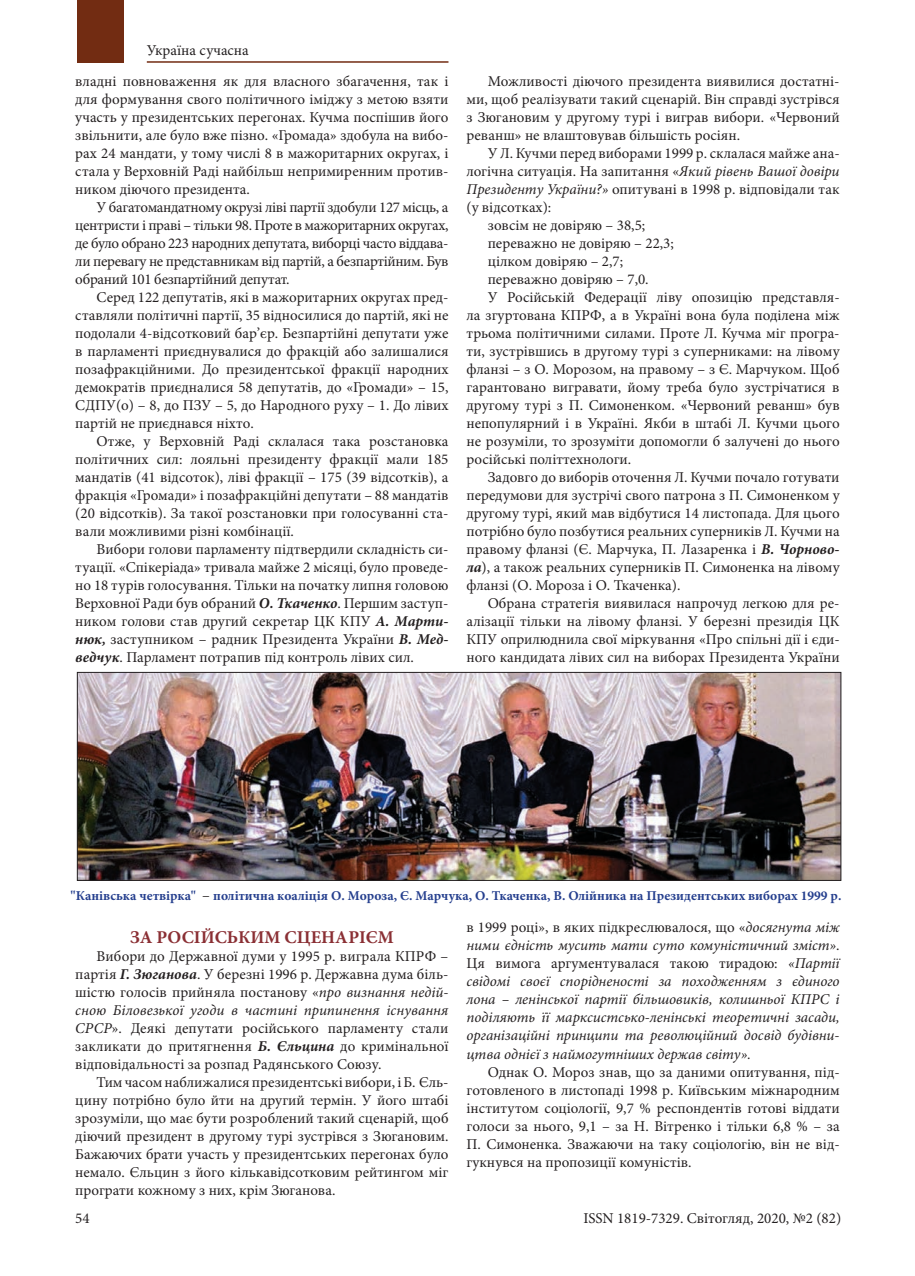
<style>
.page{position:relative;width:915px;height:1276px;background:#fff}
.page>*{position:absolute;margin:0;border:0;box-sizing:border-box;transform-origin:0 0}
.t1{font:700 18px "Minion Pro";color:#8a2f34}
.t2{font:15px/18px "Minion Pro";color:#231f20;text-align:justify}
.t3{font:italic 15px/18px "Minion Pro";color:#231f20;text-align:justify}
.t4{font:700 13.5px "Minion Pro";color:#253f8e}
.s1{font-weight:700;font-style:italic}
.s2{font-style:italic}
.s3{font-weight:400;font-size:15px;color:#231f20}
.s4{font-style:normal}
</style>
<div class="page">
<hr style="left:147px;top:61px;width:301px;height:2px;background:#722c12">
<div style="left:77px;top:0;width:46px;height:63px;background:#722c12"></div>
<img style="left:79px;top:674px;width:760px;height:205px">
<div style="left:77px;top:672px;width:764px;height:209px;border:1px solid #231f20"></div>
<p class="t2" style="left:147px;top:42px;width:103px">Україна сучасна</p>
<p class="t2" style="left:75px;top:74px;width:374px">владні повноваження як для власного збагачення, так і для формування свого політичного іміджу з метою взяти участь у президентських перегонах. Кучма поспішив його звільнити, але було вже пізно. «Громада» здобула на вибо&shy;рах 24 мандати, у тому числі 8 в мажоритарних округах, і стала у Верховній Раді найбільш непримиренним против&shy;ником діючого президента.</p>
<p class="t2" style="left:75px;top:200px;width:374px;text-indent:21px">У багатомандатному окрузі ліві партії здобули 127 місць, а центристи і праві – тільки 98. Проте в мажоритарних округах, де було обрано 223 народних депутата, виборці часто віддава&shy;ли перевагу не представникам від партій, а безпартійним. Був обраний 101 безпартійний депутат.</p>
<p class="t2" style="left:75px;top:290px;width:374px;text-indent:21px">Серед 122 депутатів, які в мажоритарних округах пред&shy;ставляли політичні партії, 35 відносилися до партій, які не подолали 4-відсотковий бар’єр. Безпартійні депутати уже в парламенті приєднувалися до фракцій або залишалися позафракційними. До президентської фракції народних демократів приєдналися 58 депутатів, до «Громади» – 15, СДПУ(о) – 8, до ПЗУ – 5, до Народного руху – 1. До лівих партій не приєднався ніхто.</p>
<p class="t2" style="left:75px;top:434px;width:374px;text-indent:21px">Отже, у Верховній Раді склалася така розстановка політичних сил: лояльні президенту фракції мали 185 мандатів (41 відсоток), ліві фракції – 175 (39 відсотків), а фракція «Громади» і позафракційні депутати – 88 мандатів (20 відсотків). За такої розстановки при голосуванні ста&shy;вали можливими різні комбінації.</p>
<p class="t2" style="left:75px;top:542px;width:374px;text-indent:21px">Вибори голови парламенту підтвердили складність си&shy;туації. «Спікеріада» тривала майже 2 місяці, було проведе&shy;но 18 турів голосування. Тільки на початку липня головою Верховної Ради був обраний <span class="s1">О. Ткаченко</span>. Першим заступ&shy;ником голови став другий секретар ЦК КПУ <span class="s1">А. Марти&shy;нюк,</span> заступником – радник Президента України <span class="s1">В. Мед&shy;ведчук</span>. Парламент потрапив під контроль лівих сил.</p>
<p class="t2" style="left:466px;top:74px;width:374px;text-indent:21px">Можливості діючого президента виявилися достатні&shy;ми, щоб реалізувати такий сценарій. Він справді зустрівся з Зюгановим у другому турі і виграв вибори. «Червоний реванш» не влаштовував більшість росіян.</p>
<p class="t2" style="left:487px;top:146px;width:353px">У Л. Кучми перед виборами 1999 р. склалася майже ана-</p>
<p class="t2" style="left:466px;top:164px;width:374px">логічна ситуація. На запитання «<span class="s2">Який рівень Вашої довіри</span></p>
<p class="t2" style="left:466px;top:182px;width:374px"><span class="s2">Президенту України?»</span> опитувані в 1998 р. відповідали так</p>
<p class="t2" style="left:466px;top:200px;width:86px">(у відсотках):</p>
<p class="t2" style="left:487px;top:218px;width:159px">зовсім не довіряю – 38,5;</p>
<p class="t2" style="left:487px;top:236px;width:187px">переважно не довіряю – 22,3;</p>
<p class="t2" style="left:487px;top:254px;width:137px">цілком довіряю – 2,7;</p>
<p class="t2" style="left:487px;top:272px;width:162px">переважно довіряю – 7,0.</p>
<p class="t2" style="left:487px;top:290px;width:353px">У Російській Федерації ліву опозицію представля-</p>
<p class="t2" style="left:466px;top:308px;width:374px">ла згуртована КПРФ, а в Україні вона була поділена між</p>
<p class="t2" style="left:466px;top:326px;width:374px">трьома політичними силами. Проте Л. Кучма міг програ-</p>
<p class="t2" style="left:466px;top:344px;width:374px">ти, зустрівшись в другому турі з суперниками: на лівому</p>
<p class="t2" style="left:466px;top:362px;width:374px">фланзі – з О. Морозом, на правому – з Є. Марчуком. Щоб</p>
<p class="t2" style="left:466px;top:380px;width:374px">гарантовано вигравати, йому треба було зустрічатися в</p>
<p class="t2" style="left:466px;top:398px;width:374px">другому турі з П. Симоненком. «Червоний реванш» був</p>
<p class="t2" style="left:466px;top:416px;width:374px">непопулярний і в Україні. Якби в штабі Л. Кучми цього</p>
<p class="t2" style="left:466px;top:434px;width:374px">не розуміли, то зрозуміти допомогли б залучені до нього</p>
<p class="t2" style="left:466px;top:452px;width:166px">російські політтехнологи.</p>
<p class="t2" style="left:487px;top:470px;width:353px">Задовго до виборів оточення Л. Кучми почало готувати</p>
<p class="t2" style="left:466px;top:488px;width:374px">передумови для зустрічі свого патрона з П. Симоненком у</p>
<p class="t2" style="left:466px;top:506px;width:374px">другому турі, який мав відбутися 14 листопада. Для цього</p>
<p class="t2" style="left:466px;top:524px;width:374px">потрібно було позбутися реальних суперників Л. Кучми на</p>
<p class="t2" style="left:466px;top:542px;width:374px">правому фланзі (Є. Марчука, П. Лазаренка і <span class="s1">В. Чорново-</span></p>
<p class="t2" style="left:466px;top:560px;width:374px"><span class="s1">ла</span>), а також реальних суперників П. Симоненка на лівому</p>
<p class="t2" style="left:466px;top:578px;width:215px">фланзі (О. Мороза і О. Ткаченка).</p>
<p class="t2" style="left:487px;top:596px;width:353px">Обрана стратегія виявилася напрочуд легкою для ре-</p>
<p class="t2" style="left:466px;top:614px;width:374px">алізації тільки на лівому фланзі. У березні президія ЦК</p>
<p class="t2" style="left:466px;top:632px;width:374px">КПУ оприлюднила свої міркування «Про спільні дії і єди-</p>
<p class="t2" style="left:466px;top:650px;width:374px">ного кандидата лівих сил на виборах Президента України</p>
<p class="t4" style="left:71px;top:890px;width:772px">"Канiвська четвiрка" <span class="s3">–</span> політична коаліція О. Мороза, Є. Марчука, О. Ткаченка, В. Олійника на Президентських виборах 1999 р.</p>
<p class="t1" style="left:130px;top:930px;width:265px">ЗА РОСІЙСЬКИМ СЦЕНАРІЄМ</p>
<p class="t2" style="left:75px;top:948px;width:374px;text-indent:21px">Вибори до Державної думи у 1995 р. виграла КПРФ – партія <span class="s1">Г. Зюганова</span>. У березні 1996 р. Державна дума біль&shy;шістю голосів прийняла постанову «<span class="s2">про визнання недій&shy;сною Біловезької угоди в частині припинення існування СРСР</span>». Деякі депутати російського парламенту стали закликати до притягнення <span class="s1">Б. Єльцина</span> до кримінальної відповідальності за розпад Радянського Союзу.</p>
<p class="t2" style="left:75px;top:1074px;width:374px;text-indent:21px">Тим часом наближалися президентські вибори, і Б. Єль&shy;цину потрібно було йти на другий термін. У його штабі зрозуміли, що має бути розроблений такий сценарій, щоб діючий президент в другому турі зустрівся з Зюгановим.<br>Бажаючих брати участь у президентських перегонах було немало. Єльцин з його кількавідсотковим рейтингом міг програти кожному з них, крім Зюганова.</p>
<p class="t2" style="left:75px;top:1210px;width:16px">54</p>
<p class="t3" style="left:466px;top:920px;width:374px"><span class="s4">в 1999 році», в яких підкреслювалося, що «</span>досягнута між ними єдність мусить мати суто комуністичний зміст»<span class="s4">.<br>Ця вимога аргументувалася такою тирадою:</span> «Партії свідомі своєї спорідненості за походженням з єдиного лона – ленінської партії більшовиків, колишньої КПРС і поділяють її марксистсько-ленінські теоретичні засади, організаційні принципи та революційний досвід будівни&shy;цтва однієї з наймогутніших держав світу».</p>
<p class="t2" style="left:466px;top:1064px;width:374px;text-indent:21px">Однак О. Мороз знав, що за даними опитування, під&shy;готовленого в листопаді 1998 р. Київським міжнародним інститутом соціології, 9,7 % респондентів готові віддати голоси за нього, 9,1 – за Н. Вітренко і тільки 6,8 % – за П. Симоненка. Зважаючи на таку соціологію, він не від&shy;гукнувся на пропозиції комуністів.</p>
<p class="t2" style="left:583px;top:1210px;width:259px">ISSN 1819-7329. Світогляд, 2020, №2 (82)</p>
</div>
